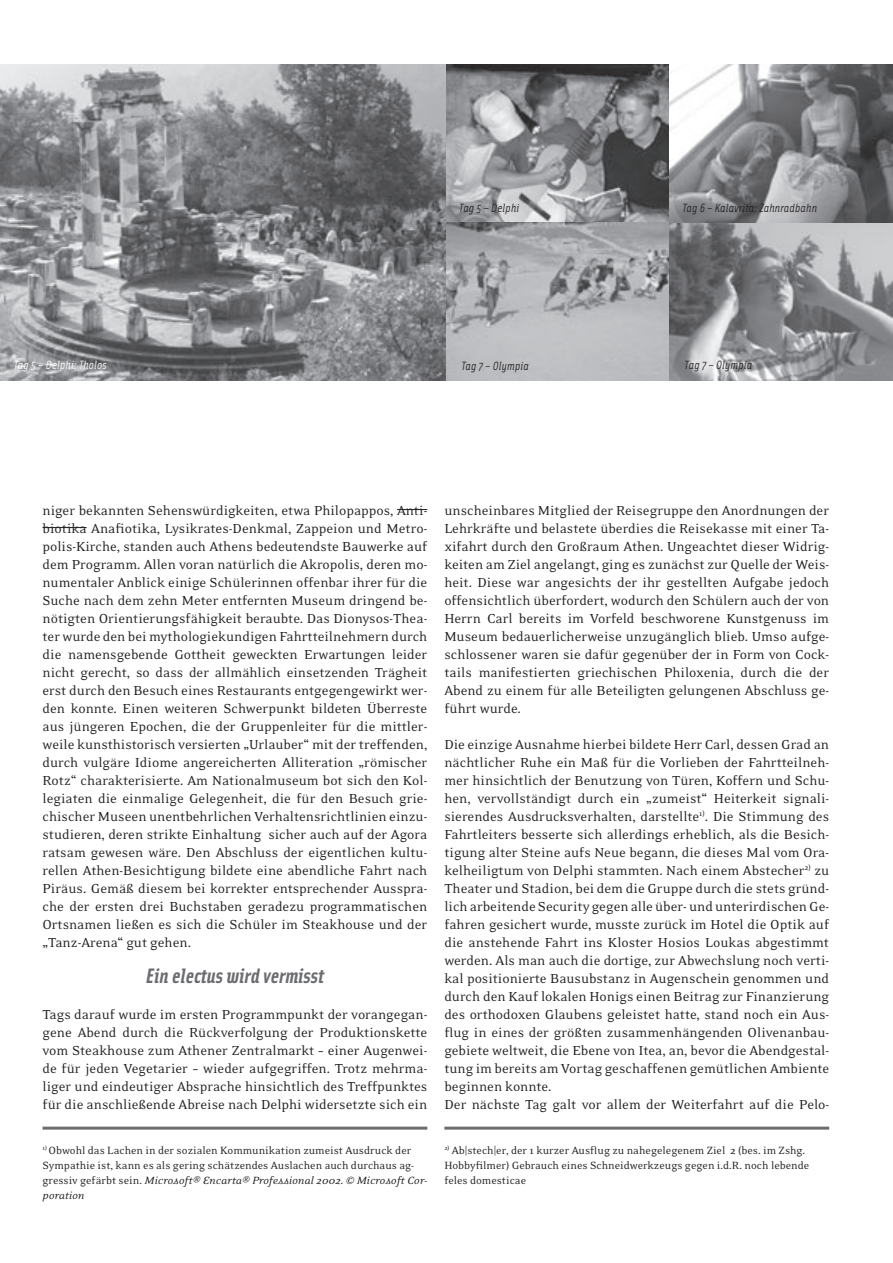
<style>
.page{position:relative;width:893px;height:1263px;background:#fff}
.page>*{position:absolute;margin:0;border:0;box-sizing:border-box;transform-origin:0 0}
.t1{font:italic 700 21px "Solex";color:#6c6d70}
.t2{font:15px/18px "Eidetic Neo";color:#231f20;text-align:justify}
.t3{font:12px/15px "Eidetic Neo";color:#231f20}
.t4{font:italic 12px "Solex";letter-spacing:.015em;color:#231f20}
.t5{font:italic 12px "Solex";letter-spacing:.015em;color:#fff}
.s1{font-style:italic}
</style>
<div class="page">
<hr style="left:397px;top:509px;width:30px;height:1px;background:#231f20">
<hr style="left:43px;top:527px;width:44px;height:1px;background:#231f20">
<img style="left:0;top:64px;width:893px;height:316px">
<hr style="left:43px;top:1127px;width:384px;height:3px;background:#6c6d70">
<hr style="left:444px;top:1127px;width:385px;height:3px;background:#6c6d70">
<p class="t4" style="left:459px;top:200px;width:62px">Tag 5 – Delphi</p>
<p class="t4" style="left:682px;top:200px;width:136px">Tag 6 – Kalavrita: Zahnradbahn</p>
<p class="t5" style="left:14px;top:358px;width:95px">Tag 5 – Delphi: Tholos</p>
<p class="t4" style="left:461px;top:358px;width:69px">Tag 7 – Olympia</p>
<p class="t4" style="left:685px;top:358px;width:69px">Tag 7 – Olympia</p>
<p class="t2" style="left:43px;top:501px;width:386px">niger bekannten Sehenswürdigkeiten, etwa Philopappos, Anti&shy;biotika Anafiotika, Lysikrates-Denkmal, Zappeion und Metro&shy;polis-Kirche, standen auch Athens bedeutendste Bauwerke auf dem Programm. Allen voran natürlich die Akropolis, deren mo&shy;numentaler Anblick einige Schülerinnen offenbar ihrer für die Suche nach dem zehn Meter entfernten Museum dringend be&shy;nötigten Orientierungsfähigkeit beraubte. Das Dionysos-Thea&shy;ter wurde den bei mythologiekundigen Fahrtteilnehmern durch die namensgebende Gottheit geweckten Erwartungen leider nicht gerecht, so dass der allmählich einsetzenden Trägheit erst durch den Besuch eines Restaurants entgegengewirkt wer&shy;den konnte. Einen weiteren Schwerpunkt bildeten Überreste aus jüngeren Epochen, die der Gruppenleiter für die mittler&shy;weile kunsthistorisch versierten „Urlauber“ mit der treffenden, durch vulgäre Idiome angereicherten Alliteration „römischer Rotz“ charakterisierte. Am Nationalmuseum bot sich den Kol&shy;legiaten die einmalige Gelegenheit, die für den Besuch grie&shy;chischer Museen unentbehrlichen Verhaltensrichtlinien einzu&shy;studieren, deren strikte Einhaltung sicher auch auf der Agora ratsam gewesen wäre. Den Abschluss der eigentlichen kultu&shy;rellen Athen-Besichtigung bildete eine abendliche Fahrt nach Piräus. Gemäß diesem bei korrekter entsprechender Ausspra&shy;che der ersten drei Buchstaben geradezu programmatischen Ortsnamen ließen es sich die Schüler im Steakhouse und der „Tanz-Arena“ gut gehen.</p>
<h1 class="t1" style="left:146px;top:962px;width:180px">Ein electus wird vermisst</h1>
<p class="t2" style="left:43px;top:1005px;width:386px">Tags darauf wurde im ersten Programmpunkt der vorangegan&shy;gene Abend durch die Rückverfolgung der Produktionskette vom Steakhouse zum Athener Zentralmarkt – einer Augenwei&shy;de für jeden Vegetarier – wieder aufgegriffen. Trotz mehrma&shy;liger und eindeutiger Absprache hinsichtlich des Treffpunktes für die anschließende Abreise nach Delphi widersetzte sich ein</p>
<p class="t3" style="left:43px;top:1143px;width:386px"><sup>1)</sup> Obwohl das Lachen in der sozialen Kommunikation zumeist Ausdruck der Sympathie ist, kann es als gering schätzendes Auslachen auch durchaus ag&shy;gressiv gefärbt sein. <span class="s1">Microsoft® Encarta® Professional 2002. © Microsoft Cor&shy;poration</span></p>
<p class="t2" style="left:444px;top:501px;width:386px">unscheinbares Mitglied der Reisegruppe den Anordnungen der Lehrkräfte und belastete überdies die Reisekasse mit einer Ta&shy;xifahrt durch den Großraum Athen. Ungeachtet dieser Widrig&shy;keiten am Ziel angelangt, ging es zunächst zur Quelle der Weis&shy;heit. Diese war angesichts der ihr gestellten Aufgabe jedoch offensichtlich überfordert, wodurch den Schülern auch der von Herrn Carl bereits im Vorfeld beschworene Kunstgenuss im Museum bedauerlicherweise unzugänglich blieb. Umso aufge&shy;schlossener waren sie dafür gegenüber der in Form von Cock&shy;tails manifestierten griechischen Philoxenia, durch die der Abend zu einem für alle Beteiligten gelungenen Abschluss ge&shy;führt wurde.</p>
<p class="t2" style="left:444px;top:735px;width:386px;text-align:left">Die einzige Ausnahme hierbei bildete Herr Carl, dessen Grad an nächtlicher Ruhe ein Maß für die Vorlieben der Fahrtteilneh&shy;mer hinsichtlich der Benutzung von Türen, Koffern und Schu&shy;hen, vervollständigt durch ein „zumeist“ Heiterkeit signali&shy;sierendes Ausdrucksverhalten, darstellte<sup>1)</sup>. Die Stimmung des Fahrtleiters besserte sich allerdings erheblich, als die Besich&shy;tigung alter Steine aufs Neue begann, die dieses Mal vom Ora&shy;kelheiligtum von Delphi stammten. Nach einem Abstecher<sup>2)</sup> zu Theater und Stadion, bei dem die Gruppe durch die stets gründ&shy;lich arbeitende Security gegen alle über- und unterirdischen Ge&shy;fahren gesichert wurde, musste zurück im Hotel die Optik auf die anstehende Fahrt ins Kloster Hosios Loukas abgestimmt werden. Als man auch die dortige, zur Abwechslung noch verti&shy;kal positionierte Bausubstanz in Augenschein genommen und durch den Kauf lokalen Honigs einen Beitrag zur Finanzierung des orthodoxen Glaubens geleistet hatte, stand noch ein Aus&shy;flug in eines der größten zusammenhängenden Olivenanbau&shy;gebiete weltweit, die Ebene von Itea, an, bevor die Abendgestal&shy;tung im bereits am Vortag geschaffenen gemütlichen Ambiente beginnen konnte.<br>Der nächste Tag galt vor allem der Weiterfahrt auf die Pelo-</p>
<p class="t3" style="left:444px;top:1143px;width:366px"><sup>2)</sup> Ab|stech|er, der 1 kurzer Ausflug zu nahegelegenem Ziel 2 (bes. im Zshg.<br>Hobbyfilmer) Gebrauch eines Schneidwerkzeugs gegen i.d.R. noch lebende feles domesticae</p>
</div>
